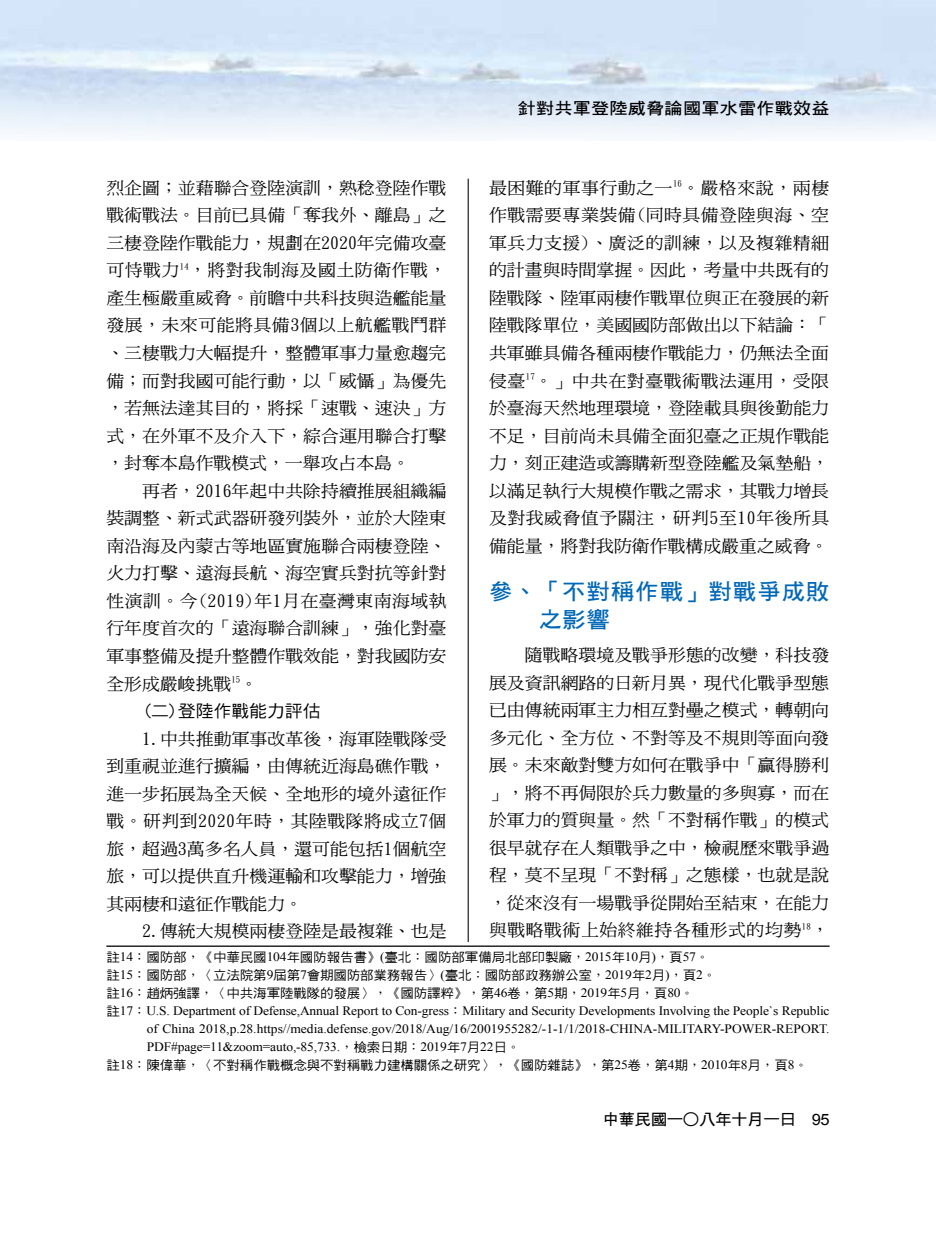
<style>
.page{position:relative;width:936px;height:1234px;background:#fff}
.page>*{position:absolute;margin:0;border:0;box-sizing:border-box;transform-origin:0 0}
.t1{font:22.2px/27.5px "DF Hei Bd HK BF";letter-spacing:.04em;color:#0068b7;scale:1.05 1}
.t2{font:16.95px/27.5px "DF Ming Md HK BF";color:#000;text-align:justify;scale:1.05 1}
.t3{font:16.95px "DF Hei Md HK BF";color:#000;scale:1.05 1}
.t4{font:16.2px "DF Hei Bd HK BF";letter-spacing:.02em;color:#000;scale:1.11 1}
.t5{font:15.6px "DF Hei Bd HK BF";letter-spacing:-.025em;color:#000;scale:1.05 1}
.t6{font:12.9px/18px "Times New Roman";letter-spacing:-.01em;color:#000;text-align:justify;scale:1.05 1}
.t7{font:12.9px/18px "DF Hei Md HK BF";letter-spacing:-.01em;color:#000;scale:1.05 1}
.s1{font-family:"Times New Roman"}
.s2{font-family:"DF Kai Shu SB Estd BF"}
.s3{font-family:"DF Hei Md HK BF"}
.s4{font-family:"DFN Hei XB HK BF"}
.s5{font-family:"Arial"}
</style>
<div class="page">
<hr style="left:467px;top:179px;width:1px;height:871px;background:#000">
<hr style="left:106px;top:945px;width:723px;height:1px;background:#000">
<p class="t4" style="left:517px;top:100px;width:282px">針對共軍登陸威脅論國軍水雷作戰效益</p>
<p class="t2" style="left:106px;top:174px;width:325px">烈企圖；並藉聯合登陸演訓，熟稔登陸作戰戰術戰法。目前已具備「奪我外、離島」之三棲登陸作戰能力，規劃在2020年完備攻臺可恃戰力<sup>14</sup>，將對我制海及國土防衛作戰，產生極嚴重威脅。前瞻中共科技與造艦能量發展，未來可能將具備3個以上航艦戰鬥群、三棲戰力大幅提升，整體軍事力量愈趨完備；而對我國可能行動，以「威懾」為優先，若無法達其目的，將採「速戰、速決」方式，在外軍不及介入下，綜合運用聯合打擊，封奪本島作戰模式，一舉攻占本島。</p>
<p class="t2" style="left:106px;top:477px;width:325px;text-indent:36px">再者，2016年起中共除持續推展組織編裝調整、新式武器研發列裝外，並於大陸東南沿海及內蒙古等地區實施聯合兩棲登陸、火力打擊、遠海長航、海空實兵對抗等針對性演訓。今(2019)年1月在臺灣東南海域執行年度首次的「遠海聯合訓練」，強化對臺軍事整備及提升整體作戰效能，對我國防安全形成嚴峻挑戰<sup>15</sup>。</p>
<p class="t3" style="left:142px;top:702px;width:171px">(二)登陸作戰能力評估</p>
<p class="t2" style="left:106px;top:724px;width:325px;text-indent:36px">1.中共推動軍事改革後，海軍陸戰隊受到重視並進行擴編，由傳統近海島礁作戰，進一步拓展為全天候、全地形的境外遠征作戰。研判到2020年時，其陸戰隊將成立7個旅，超過3萬多名人員，還可能包括1個航空旅，可以提供直升機運輸和攻擊能力，增強其兩棲和遠征作戰能力。</p>
<p class="t2" style="left:142px;top:917px;width:291px">2.傳統大規模兩棲登陸是最複雜、也是</p>
<p class="t2" style="left:489px;top:174px;width:325px">最困難的軍事行動之一<sup>16</sup>。嚴格來說，兩棲作戰需要專業裝備(同時具備登陸與海、空軍兵力支援)、廣泛的訓練，以及複雜精細的計畫與時間掌握。因此，考量中共既有的陸戰隊、陸軍兩棲作戰單位與正在發展的新陸戰隊單位，美國國防部做出以下結論：「共軍雖具備各種兩棲作戰能力，仍無法全面侵臺<sup>17</sup>。」中共在對臺戰術戰法運用，受限於臺海天然地理環境，登陸載具與後勤能力不足，目前尚未具備全面犯臺之正規作戰能力，刻正建造或籌購新型登陸艦及氣墊船，以滿足執行大規模作戰之需求，其戰力增長及對我威脅值予關注，研判5至10年後所具備能量，將對我防衛作戰構成嚴重之威脅。</p>
<h1 class="t1" style="left:538px;top:577px;width:279px;text-indent:-49px">參、「不對稱作戰」對戰爭成敗之影響</h1>
<p class="t2" style="left:489px;top:641px;width:325px;text-indent:36px">隨戰略環境及戰爭形態的改變，科技發展及資訊網路的日新月異，現代化戰爭型態已由傳統兩軍主力相互對壘之模式，轉朝向多元化、全方位、不對等及不規則等面向發展。未來敵對雙方如何在戰爭中「贏得勝利」，將不再侷限於兵力數量的多與寡，而在於軍力的質與量。然「不對稱作戰」的模式很早就存在人類戰爭之中，檢視歷來戰爭過程，莫不呈現「不對稱」之態樣，也就是說，從來沒有一場戰爭從開始至結束，在能力與戰略戰術上始終維持各種形式的均勢<sup>18</sup>，</p>
<p class="t7" style="left:106px;top:948px;width:582px">註<span class="s1">14</span><span class="s2">：</span>國防部<span class="s2">，《</span>中華民國<span class="s1">104</span>年國防報告書<span class="s2">》</span><span class="s1">(</span>臺北<span class="s2">：</span>國防部軍備局北部印製廠<span class="s2">，</span><span class="s1">2015</span>年<span class="s1">10</span>月<span class="s1">)</span><span class="s2">，</span>頁<span class="s1">57</span><span class="s2">。</span>註<span class="s1">15</span><span class="s2">：</span>國防部<span class="s2">，〈</span>立法院第<span class="s1">9</span>屆第<span class="s1">7</span>會期國防部業務報告<span class="s2">〉</span><span class="s1">(</span>臺北<span class="s2">：</span>國防部政務辦公室<span class="s2">，</span><span class="s1">2019</span>年<span class="s1">2</span>月<span class="s1">)</span><span class="s2">，</span>頁<span class="s1">2</span><span class="s2">。</span>註<span class="s1">16</span><span class="s2">：</span>趙炳強譯<span class="s2">，〈</span>中共海軍陸戰隊的發展<span class="s2">〉，《</span>國防譯粹<span class="s2">》，</span>第<span class="s1">46</span>卷<span class="s2">，</span>第<span class="s1">5</span>期<span class="s2">，</span><span class="s1">2019</span>年<span class="s1">5</span>月<span class="s2">，</span>頁<span class="s1">80</span><span class="s2">。</span></p>
<p class="t6" style="left:147px;top:1001px;width:651px;text-indent:-40px"><span class="s3">註</span>17<span class="s2">：</span>U.S. Department of Defense,Annual Report to Con-gress<span class="s2">：</span>Military and Security Developments Involving the People`s Republic of China 2018,p.28.https//media.defense.gov/2018/Aug/16/2001955282/-1-1/1/2018-CHINA-MILITARY-POWER-REPORT.<br>PDF#page=11&amp;zoom=auto,-85,733.<span class="s2">，</span><span class="s3">檢索日期</span><span class="s2">：</span>2019<span class="s3">年</span>7<span class="s3">月</span>22<span class="s3">日</span><span class="s2">。</span></p>
<p class="t7" style="left:106px;top:1056px;width:669px">註<span class="s1">18</span><span class="s2">：</span>陳偉華<span class="s2">，〈</span>不對稱作戰概念與不對稱戰力建構關係之研究<span class="s2">〉，《</span>國防雜誌<span class="s2">》，</span>第<span class="s1">25</span>卷<span class="s2">，</span>第<span class="s1">4</span>期<span class="s2">，</span><span class="s1">2010</span>年<span class="s1">8</span>月<span class="s2">，</span>頁<span class="s1">8</span><span class="s2">。</span></p>
<p class="t5" style="left:602px;top:1111px;width:218px">中華民國一<span class="s4">○</span>八年十月一日　<span class="s5">95</span></p>
</div>
